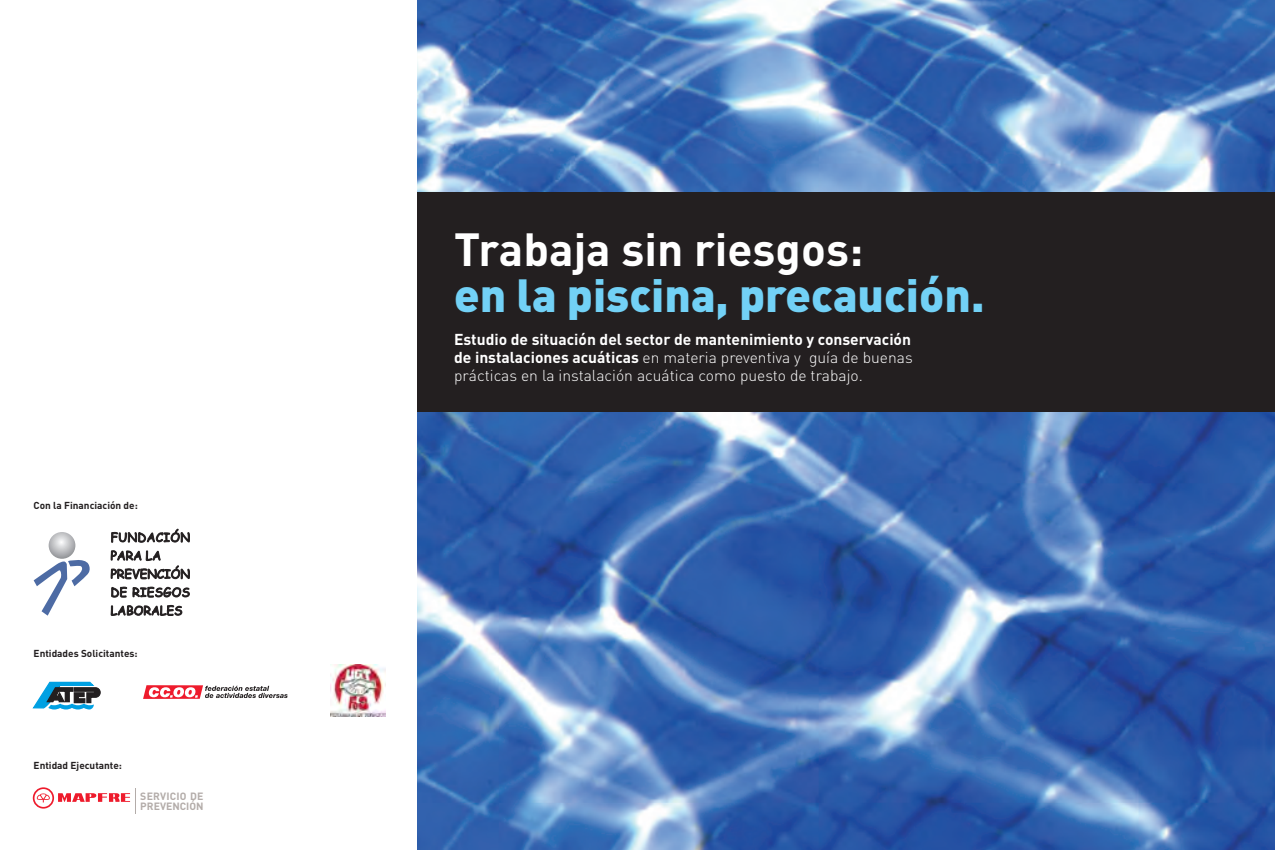
<style>
.page{position:relative;width:1275px;height:850px;background:#fff}
.page>*{position:absolute;margin:0;border:0;box-sizing:border-box;transform-origin:0 0}
.t1{font:900 45.88px "DIN";color:#72d1f6}
.t2{font:700 45.88px "DIN";color:#fff}
.t3{font:300 15.62px/18.1px "DIN";color:#fff;text-align:justify}
.t4{font:700 10.38px/10.4px "DIN";color:#b3aca9}
.t5{font:700 10px "DIN";color:#231f20}
.s1{font-weight:700}
</style>
<div class="page">
<img style="left:418px;top:0;width:857px;height:850px">
<div style="left:417px;top:192px;width:858px;height:220px;background:#231f20"></div>
<img style="left:331px;top:665px;width:55px;height:51px">
<svg style="left:32px;top:681px;width:69px;height:29px"></svg>
<svg style="left:143px;top:685px;width:145px;height:14px"></svg>
<svg style="left:36px;top:793px;width:14px;height:9px"></svg>
<div style="left:33px;top:787px;width:21px;height:22px;border:2px solid #ee1b2c;border-radius:50%"></div>
<svg style="left:58px;top:789px;width:78px;height:25px"></svg>
<svg style="left:34px;top:557px;width:56px;height:59px"></svg>
<svg style="left:49px;top:532px;width:26px;height:27px"></svg>
<svg style="left:111px;top:605px;width:71px;height:11px"></svg>
<svg style="left:111px;top:587px;width:16px;height:10px"></svg>
<svg style="left:133px;top:587px;width:57px;height:10px"></svg>
<svg style="left:111px;top:551px;width:79px;height:28px"></svg>
<svg style="left:111px;top:529px;width:79px;height:14px"></svg>
<p class="t5" style="left:34px;top:499px;width:106px">Con la Financiación de:</p>
<p class="t5" style="left:34px;top:647px;width:105px">Entidades Solicitantes:</p>
<p class="t5" style="left:34px;top:759px;width:90px">Entidad Ejecutante:</p>
<p class="t4" style="left:140px;top:791px;width:65px">SERVICIO DE<br>PREVENCIÓN</p>
<h1 class="t2" style="left:454px;top:220px;width:411px">Trabaja sin riesgos:</h1>
<h1 class="t1" style="left:454px;top:266px;width:532px">en la piscina, precaución.</h1>
<p class="t3" style="left:454px;top:330px;width:460px"><span class="s1">Estudio de situación del sector de mantenimiento y conservación de instalaciones acuáticas</span> en materia preventiva y guía de buenas prácticas en la instalación acuática como puesto de trabajo.</p>
</div>
